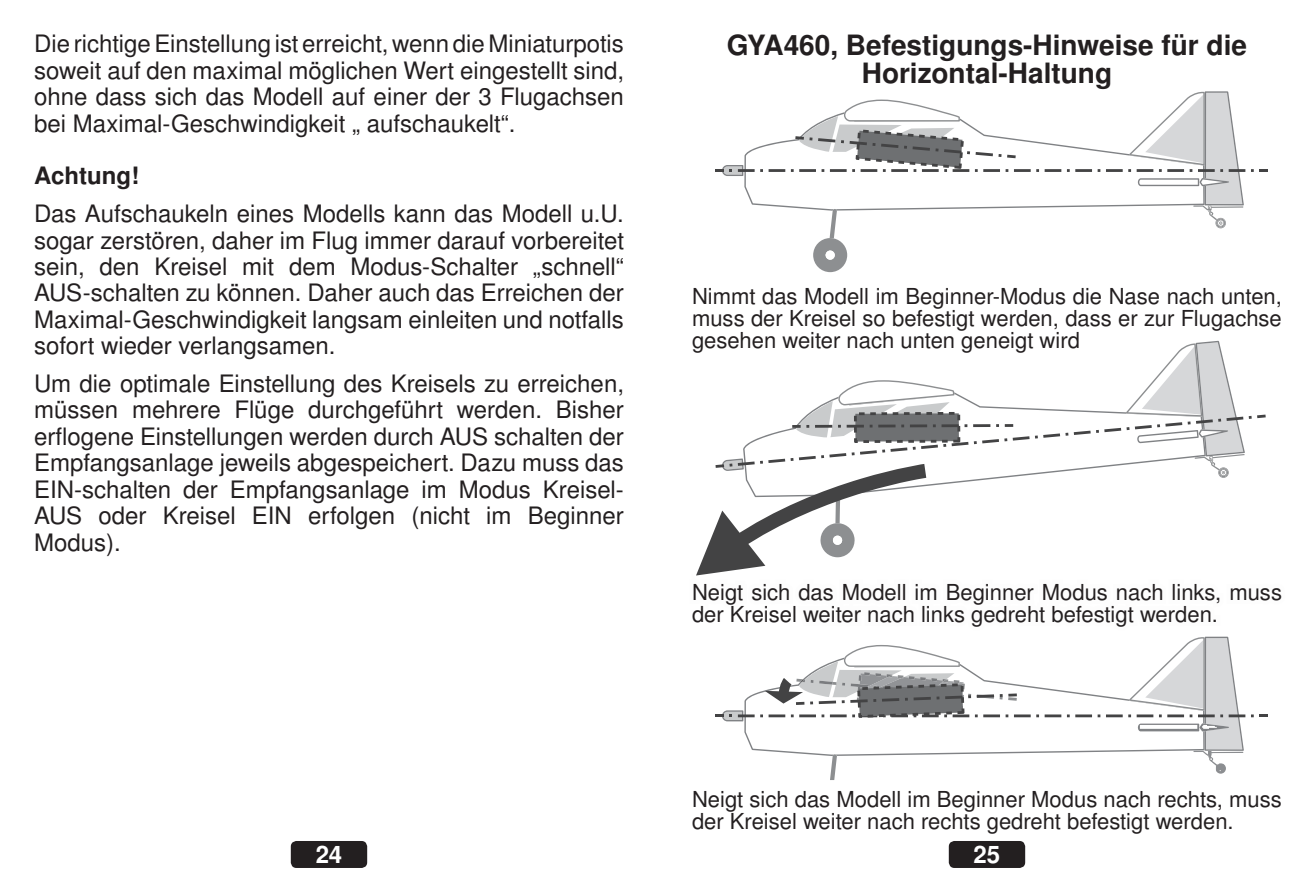
<style>
.page{position:relative;width:1316px;height:885px;background:#fff}
.page>*{position:absolute;margin:0;border:0;box-sizing:border-box;transform-origin:0 0}
.t1{font:700 28px/28px "Nimbus San LOT";color:#231f20;text-align:center}
.t2{font:24px/26.4px "Nimbus San LOT";color:#231f20;text-align:justify}
.t3{font:700 24px "Nimbus San LOT";color:#231f20}
.t4{font:700 24px "Nimbus San LOT";color:#fff}
.t5{font:22px/22px "Nimbus San LOT";color:#231f20}
</style>
<div class="page">
<div style="left:291px;top:840px;width:76px;height:27px;background:#231f20;border-radius:6px"></div>
<div style="left:948px;top:840px;width:77px;height:27px;background:#231f20;border-radius:6px"></div>
<hr style="left:1228px;top:169px;width:17px;height:3px;background:#434344">
<svg style="left:1259px;top:169px;width:8px;height:3px"></svg>
<svg style="left:715px;top:91px;width:528px;height:181px"></svg>
<svg style="left:696px;top:341px;width:572px;height:439px"></svg>
<img style="left:1137px;top:723px;width:106px;height:50px">
<p class="t2" style="left:34px;top:31px;width:591px">Die richtige Einstellung ist erreicht, wenn die Miniaturpotis soweit auf den maximal möglichen Wert eingestellt sind, ohne dass sich das Modell auf einer der 3 Flugachsen bei Maximal-Geschwindigkeit „ aufschaukelt“.</p>
<p class="t3" style="left:34px;top:162px;width:106px">Achtung!</p>
<p class="t2" style="left:34px;top:201px;width:591px">Das Aufschaukeln eines Modells kann das Modell u.U. sogar zerstören, daher im Flug immer darauf vorbereitet sein, den Kreisel mit dem Modus-Schalter „schnell“ AUS-schalten zu können. Daher auch das Erreichen der Maximal-Geschwindigkeit langsam einleiten und notfalls sofort wieder verlangsamen.</p>
<p class="t2" style="left:34px;top:371px;width:591px">Um die optimale Einstellung des Kreisels zu erreichen, müssen mehrere Flüge durchgeführt werden. Bisher erflogene Einstellungen werden durch AUS schalten der Empfangsanlage jeweils abgespeichert. Dazu muss das EIN-schalten der Empfangsanlage im Modus Kreisel-AUS oder Kreisel EIN erfolgen (nicht im Beginner Modus).</p>
<p class="t1" style="left:727px;top:32px;width:521px">GYA460, Befestigungs-Hinweise für die<br>Horizontal-Haltung</p>
<p class="t5" style="left:692px;top:286px;width:591px;text-align:justify">Nimmt das Modell im Beginner-Modus die Nase nach unten, muss der Kreisel so befestigt werden, dass er zur Flugachse gesehen weiter nach unten geneigt wird</p>
<p class="t5" style="left:692px;top:581px;width:591px">Neigt sich das Modell im Beginner Modus nach links, muss der Kreisel weiter nach links gedreht befestigt werden.</p>
<p class="t5" style="left:692px;top:788px;width:591px">Neigt sich das Modell im Beginner Modus nach rechts, muss der Kreisel weiter nach rechts gedreht befestigt werden.</p>
<p class="t4" style="left:316px;top:840px;width:28px">24</p>
<p class="t4" style="left:973px;top:840px;width:28px">25</p>
</div>
